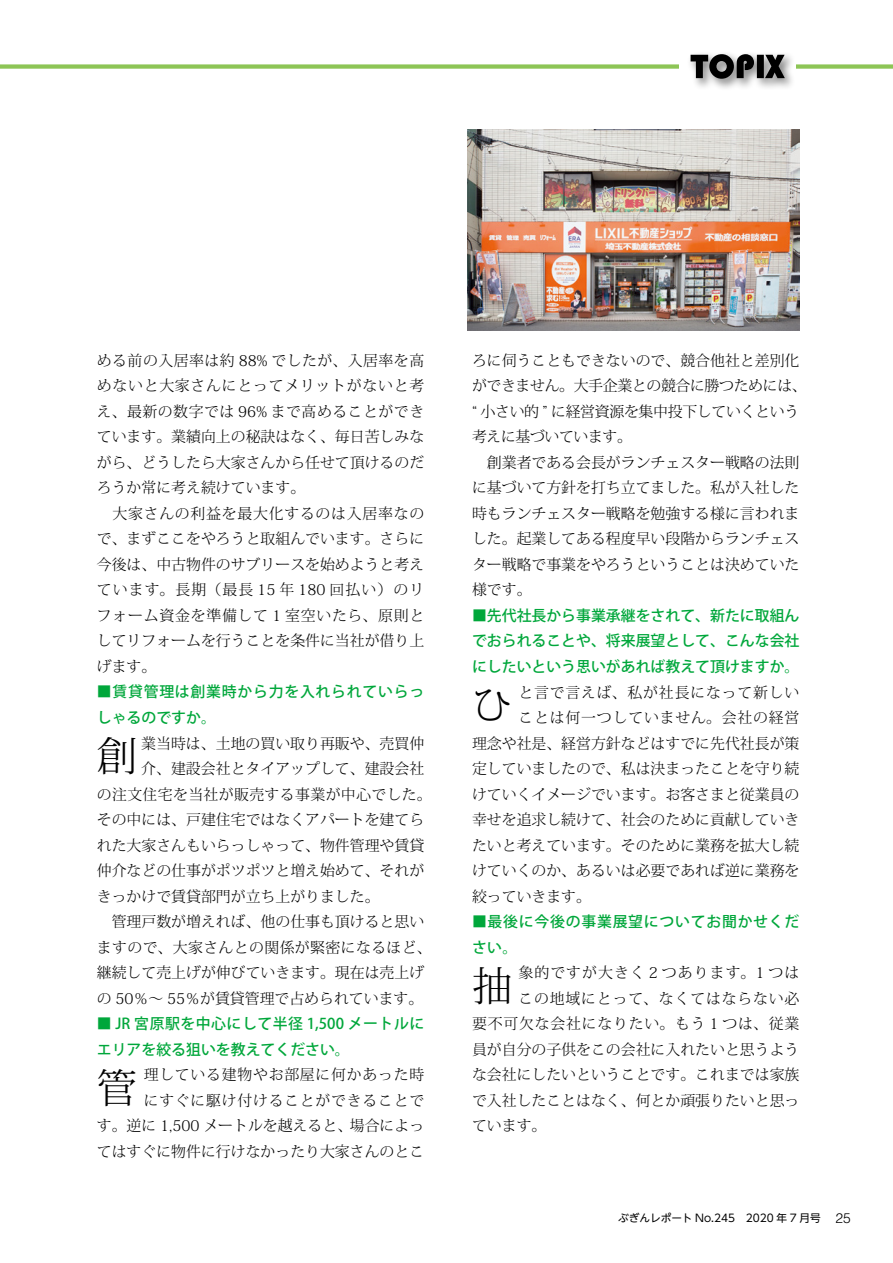
<style>
.page{position:relative;width:893px;height:1263px;background:#fff}
.page>*{position:absolute;margin:0;border:0;box-sizing:border-box;transform-origin:0 0}
.t1{font:300 40.35px "Koz Min Pr 6 N";color:#000}
.t2{font:300 14.85px/25.5px "Koz Min Pr 6 N";color:#000}
.t3{font:500 14.85px/25.5px "Koz Go Pr 6 N";color:#00a73b}
.t4{font:300 14.85px "Koz Min Pr 6 N";letter-spacing:.055em;color:#000}
.t5{font:500 14.85px/25.5px "Koz Go Pr 6 N";letter-spacing:.05em;color:#00a73b}
.t6{font:300 14.85px "Koz Min Pr 6 N";letter-spacing:.025em;color:#000}
.t7{font:300 14.85px "Koz Min Pr 6 N";letter-spacing:.07em;color:#000}
.t8{font:10.65px "UD Shin Go NT Pro";color:#000}
.s1{font-family:"Helvetica LT Std";font-weight:300;font-size:13.8px}
</style>
<div class="page">
<div style="left:0;top:64px;width:893px;height:5px;background:#8dc556"></div>
<div style="left:679px;top:50px;width:117px;height:31px;background:#fff"></div>
<div style="left:687px;top:51px;width:109px;height:40px;background:#000;opacity:.5"></div>
<svg style="left:691px;top:54px;width:94px;height:25px;background:#545454"></svg>
<img style="left:468px;top:130px;width:331px;height:200px">
<p class="t2" style="left:97px;top:348px;width:329px">める前の入居率は約 88% でしたが、入居率を高めないと大家さんにとってメリットがないと考え、最新の数字では 96% まで高めることができています。業績向上の秘訣はなく、毎日苦しみながら、どうしたら大家さんから任せて頂けるのだろうか常に考え続けています。<br>　大家さんの利益を最大化するのは入居率なので、まずここをやろうと取組んでいます。さらに今後は、中古物件のサブリースを始めようと考えています。長期（最長 15 年 180 回払い）のリフォーム資金を準備して 1 室空いたら、原則としてリフォームを行うことを条件に当社が借り上げます。</p>
<p class="t5" style="left:97px;top:679px;width:329px">■賃貸管理は創業時から力を入れられていらっしゃるのですか。</p>
<p class="t1" style="left:97px;top:733px;width:42px">創</p>
<p class="t2" style="left:141px;top:731px;width:284px">業当時は、土地の買い取り再販や、売買仲</p>
<p class="t2" style="left:141px;top:756px;width:284px">介、建設会社とタイアップして、建設会社</p>
<p class="t6" style="left:97px;top:786px;width:336px">の注文住宅を当社が販売する事業が中心でした。</p>
<p class="t2" style="left:97px;top:807px;width:329px">その中には、戸建住宅ではなくアパートを建てら</p>
<p class="t2" style="left:97px;top:833px;width:329px">れた大家さんもいらっしゃって、物件管理や賃貸</p>
<p class="t2" style="left:97px;top:858px;width:329px">仲介などの仕事がポツポツと増え始めて、それが</p>
<p class="t2" style="left:97px;top:884px;width:284px">きっかけで賃貸部門が立ち上がりました。</p>
<p class="t2" style="left:97px;top:909px;width:329px">　管理戸数が増えれば、他の仕事も頂けると思い</p>
<p class="t6" style="left:97px;top:939px;width:336px">ますので、大家さんとの関係が緊密になるほど、</p>
<p class="t2" style="left:97px;top:960px;width:329px">継続して売上げが伸びていきます。現在は売上げ</p>
<p class="t2" style="left:97px;top:986px;width:328px">の 50％～ 55％が賃貸管理で占められています。</p>
<p class="t3" style="left:97px;top:1011px;width:329px">■ JR 宮原駅を中心にして半径 1,500 メートルにエリアを絞る狙いを教えてください。</p>
<p class="t1" style="left:97px;top:1065px;width:42px">管</p>
<p class="t2" style="left:97px;top:1062px;width:329px;text-align:right">理している建物やお部屋に何かあった時<br>にすぐに駆け付けることができることで<br>す。逆に 1,500 メートルを越えると、場合によってはすぐに物件に行けなかったり大家さんのとこ</p>
<p class="t2" style="left:472px;top:348px;width:336px">ろに伺うこともできないので、競合他社と差別化ができません。大手企業との競合に勝つためには、“ 小さい的 ” に経営資源を集中投下していくという考えに基づいています。<br>　創業者である会長がランチェスター戦略の法則に基づいて方針を打ち立てました。私が入社した時もランチェスター戦略を勉強する様に言われました。起業してある程度早い段階からランチェスター戦略で事業をやろうということは決めていた様です。</p>
<p class="t3" style="left:472px;top:603px;width:329px;text-align:justify">■先代社長から事業承継をされて、新たに取組んでおられることや、将来展望として、こんな会社にしたいという思いがあれば教えて頂けますか。</p>
<p class="t1" style="left:472px;top:682px;width:42px">ひ</p>
<p class="t4" style="left:518px;top:684px;width:282px">と言で言えば、私が社長になって新しい</p>
<p class="t4" style="left:518px;top:709px;width:282px">ことは何一つしていません。会社の経営</p>
<p class="t2" style="left:472px;top:731px;width:329px">理念や社是、経営方針などはすでに先代社長が策</p>
<p class="t2" style="left:472px;top:756px;width:329px">定していましたので、私は決まったことを守り続</p>
<p class="t2" style="left:472px;top:782px;width:329px">けていくイメージでいます。お客さまと従業員の</p>
<p class="t2" style="left:472px;top:807px;width:329px">幸せを追求し続けて、社会のために貢献していき</p>
<p class="t2" style="left:472px;top:833px;width:329px">たいと考えています。そのために業務を拡大し続</p>
<p class="t2" style="left:472px;top:858px;width:329px">けていくのか、あるいは必要であれば逆に業務を</p>
<p class="t2" style="left:472px;top:884px;width:121px">絞っていきます。</p>
<p class="t5" style="left:472px;top:909px;width:329px">■最後に今後の事業展望についてお聞かせください。</p>
<p class="t1" style="left:472px;top:963px;width:42px">抽</p>
<p class="t7" style="left:518px;top:964px;width:282px">象的ですが大きく 2 つあります。1 つは</p>
<p class="t4" style="left:518px;top:990px;width:282px">この地域にとって、なくてはならない必</p>
<p class="t4" style="left:472px;top:1015px;width:329px">要不可欠な会社になりたい。もう 1 つは、従業</p>
<p class="t2" style="left:472px;top:1037px;width:329px">員が自分の子供をこの会社に入れたいと思うよう</p>
<p class="t2" style="left:472px;top:1062px;width:329px">な会社にしたいということです。これまでは家族</p>
<p class="t2" style="left:472px;top:1088px;width:329px">で入社したことはなく、何とか頑張りたいと思っ</p>
<p class="t2" style="left:472px;top:1113px;width:76px">ています。</p>
<p class="t8" style="left:618px;top:1210px;width:234px">ぶぎんレポート No.245　2020 年 7 月号 <span class="s1">25</span></p>
</div>
